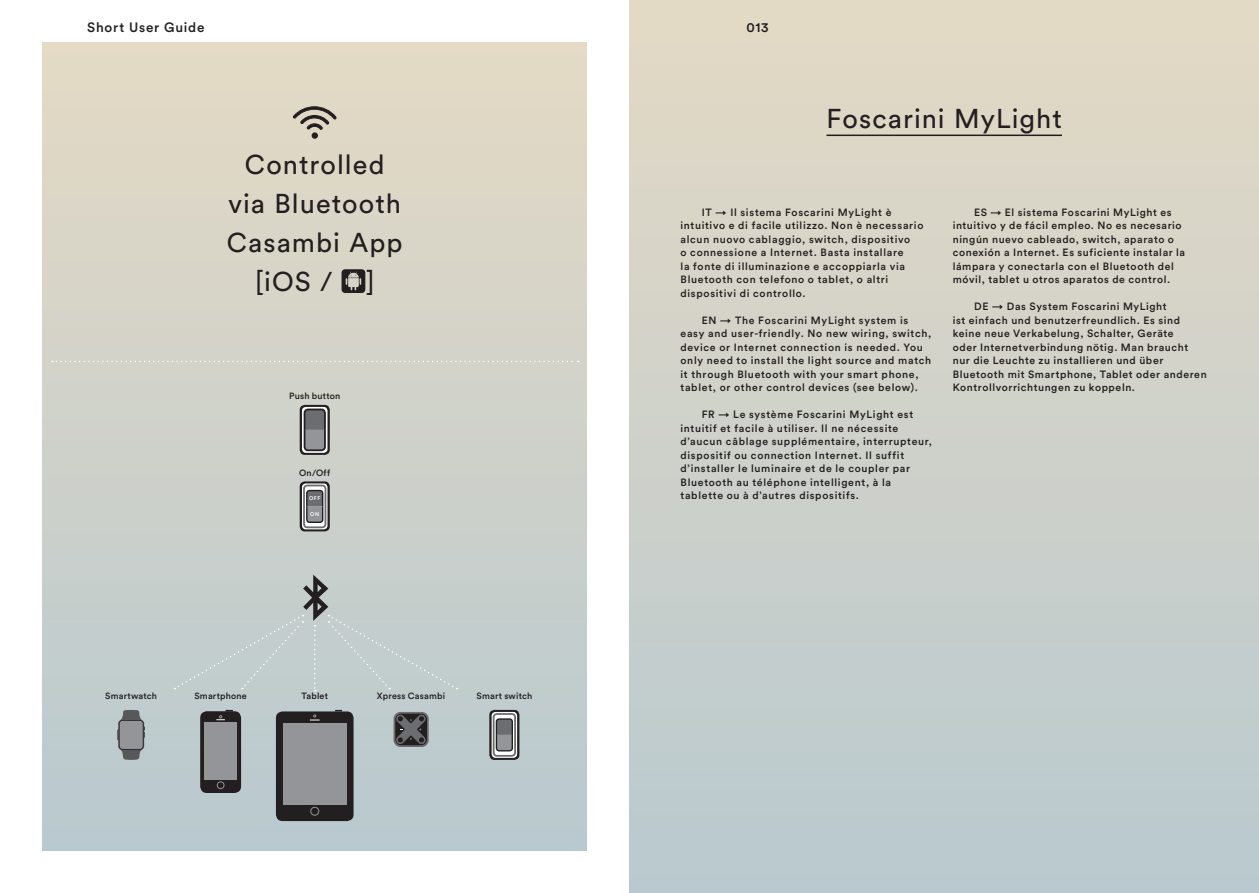
<style>
.page{position:relative;width:1259px;height:893px;background:#fff}
.page>*{position:absolute;margin:0;border:0;box-sizing:border-box;transform-origin:0 0}
.t1{font:27px "Circular Std";letter-spacing:.04em;color:#231f20}
.t2{font:500 13.5px "Circular Std";letter-spacing:.06em;color:#231f20}
.t3{font:500 10.5px/13.5px "Circular Std";letter-spacing:.06em;color:#231f20}
.t4{font:500 9px "Circular Std";letter-spacing:.02em;color:#231f20}
.t5{font:500 5.4px "Circular Std";color:#fff}
</style>
<div class="page">
<div style="left:629px;top:0;width:630px;height:893px;background:linear-gradient(to bottom,#e3d9c4,#b9c9d0)"></div>
<div style="left:43px;top:43px;width:544px;height:807px;background:linear-gradient(to bottom,#e4dac5,#b8c8cf)"></div>
<svg style="left:341px;top:269px;width:24px;height:24px"></svg>
<svg style="left:292px;top:106px;width:45px;height:32px"></svg>
<div style="left:312px;top:132px;width:6px;height:7px;border:1px solid #231f20;border-radius:50%"></div>
<svg style="left:52px;top:361px;width:527px;height:1px"></svg>
<svg style="left:300px;top:405px;width:30px;height:50px"></svg>
<svg style="left:302px;top:407px;width:25px;height:46px"></svg>
<svg style="left:303px;top:408px;width:24px;height:44px"></svg>
<svg style="left:300px;top:481px;width:30px;height:50px"></svg>
<svg style="left:302px;top:483px;width:25px;height:46px"></svg>
<svg style="left:306px;top:489px;width:17px;height:35px"></svg>
<div style="left:303px;top:485px;width:23px;height:43px;border:2px solid #6c6d70;border-radius:3px"></div>
<svg style="left:489px;top:710px;width:30px;height:50px"></svg>
<svg style="left:491px;top:712px;width:26px;height:46px"></svg>
<svg style="left:496px;top:718px;width:17px;height:34px"></svg>
<div style="left:493px;top:713px;width:23px;height:44px;border:2px solid #6c6d70;border-radius:3px"></div>
<svg style="left:117px;top:710px;width:28px;height:50px"></svg>
<div style="left:200px;top:711px;width:41px;height:82px;background:#231f20;border-radius:7px"></div>
<div style="left:217px;top:782px;width:7px;height:7px;border:1px solid #939598;border-radius:50%"></div>
<svg style="left:216px;top:710px;width:17px;height:10px"></svg>
<div style="left:204px;top:722px;width:33px;height:57px;background:#939598"></div>
<div style="left:276px;top:711px;width:77px;height:110px;background:#231f20;border-radius:7px"></div>
<div style="left:310px;top:807px;width:9px;height:8px;border:1px solid #939598;border-radius:50%"></div>
<svg style="left:310px;top:715px;width:9px;height:6px"></svg>
<div style="left:283px;top:722px;width:64px;height:82px;background:#939598"></div>
<svg style="left:393px;top:712px;width:36px;height:35px"></svg>
<svg style="left:395px;top:714px;width:32px;height:31px"></svg>
<svg style="left:396px;top:715px;width:30px;height:29px"></svg>
<div style="left:174px;top:575px;width:284px;height:116px;background:#c4cdcd"></div>
<hr style="left:826px;top:135px;width:236px;height:1px;background:#231f20">
<p class="t2" style="left:87px;top:19px;width:119px">Short User Guide</p>
<p class="t1" style="left:245px;top:148px;width:141px">Controlled</p>
<p class="t1" style="left:228px;top:187px;width:174px">via Bluetooth</p>
<p class="t1" style="left:227px;top:226px;width:177px">Casambi App</p>
<p class="t1" style="left:255px;top:265px;width:79px">[iOS /</p>
<p class="t1" style="left:367px;top:265px;width:9px">]</p>
<p class="t4" style="left:289px;top:390px;width:53px">Push button</p>
<p class="t4" style="left:299px;top:467px;width:33px">On/Off</p>
<p class="t5" style="left:309px;top:495px;width:13px">OFF</p>
<p class="t5" style="left:310px;top:510px;width:10px">ON</p>
<p class="t4" style="left:105px;top:690px;width:53px">Smartwatch</p>
<p class="t4" style="left:194px;top:690px;width:54px">Smartphone</p>
<p class="t4" style="left:301px;top:690px;width:28px">Tablet</p>
<p class="t4" style="left:377px;top:690px;width:70px">Xpress Casambi</p>
<p class="t4" style="left:476px;top:690px;width:57px">Smart switch</p>
<p class="t2" style="left:746px;top:19px;width:24px">013</p>
<p class="t1" style="left:826px;top:102px;width:237px">Foscarini MyLight</p>
<p class="t3" style="left:680px;top:205px;width:244px;text-indent:21px">IT → Il sistema Foscarini MyLight è intuitivo e di facile utilizzo. Non è necessario alcun nuovo cablaggio, switch, dispositivo<br>o connessione a Internet. Basta installare<br>la fonte di illuminazione e accoppiarla via Bluetooth con telefono o tablet, o altri dispositivi di controllo.</p>
<p class="t3" style="left:680px;top:313px;width:252px;text-indent:21px">EN → The Foscarini MyLight system is easy and user-friendly. No new wiring, switch, device or Internet connection is needed. You only need to install the light source and match it through Bluetooth with your smart phone, tablet, or other control devices (see below).</p>
<p class="t3" style="left:680px;top:408px;width:253px;text-indent:21px">FR → Le système Foscarini MyLight est intuitif et facile à utiliser. Il ne nécessite d’aucun câblage supplémentaire, interrupteur, dispositif ou connection Internet. Il suffit d’installer le luminaire et de le coupler par Bluetooth au téléphone intelligent, à la tablette ou à d’autres dispositifs.</p>
<p class="t3" style="left:952px;top:205px;width:234px;text-indent:21px">ES → El sistema Foscarini MyLight es intuitivo y de fácil empleo. No es necesario ningún nuevo cableado, switch, aparato o conexión a Internet. Es suficiente instalar la lámpara y conectarla con el Bluetooth del móvil, tablet u otros aparatos de control.</p>
<p class="t3" style="left:952px;top:300px;width:255px;text-indent:21px">DE → Das System Foscarini MyLight<br>ist einfach und benutzerfreundlich. Es sind keine neue Verkabelung, Schalter, Geräte<br>oder Internetverbindung nötig. Man braucht nur die Leuchte zu installieren und über Bluetooth mit Smartphone, Tablet oder anderen Kontrollvorrichtungen zu koppeln.</p>
</div>
